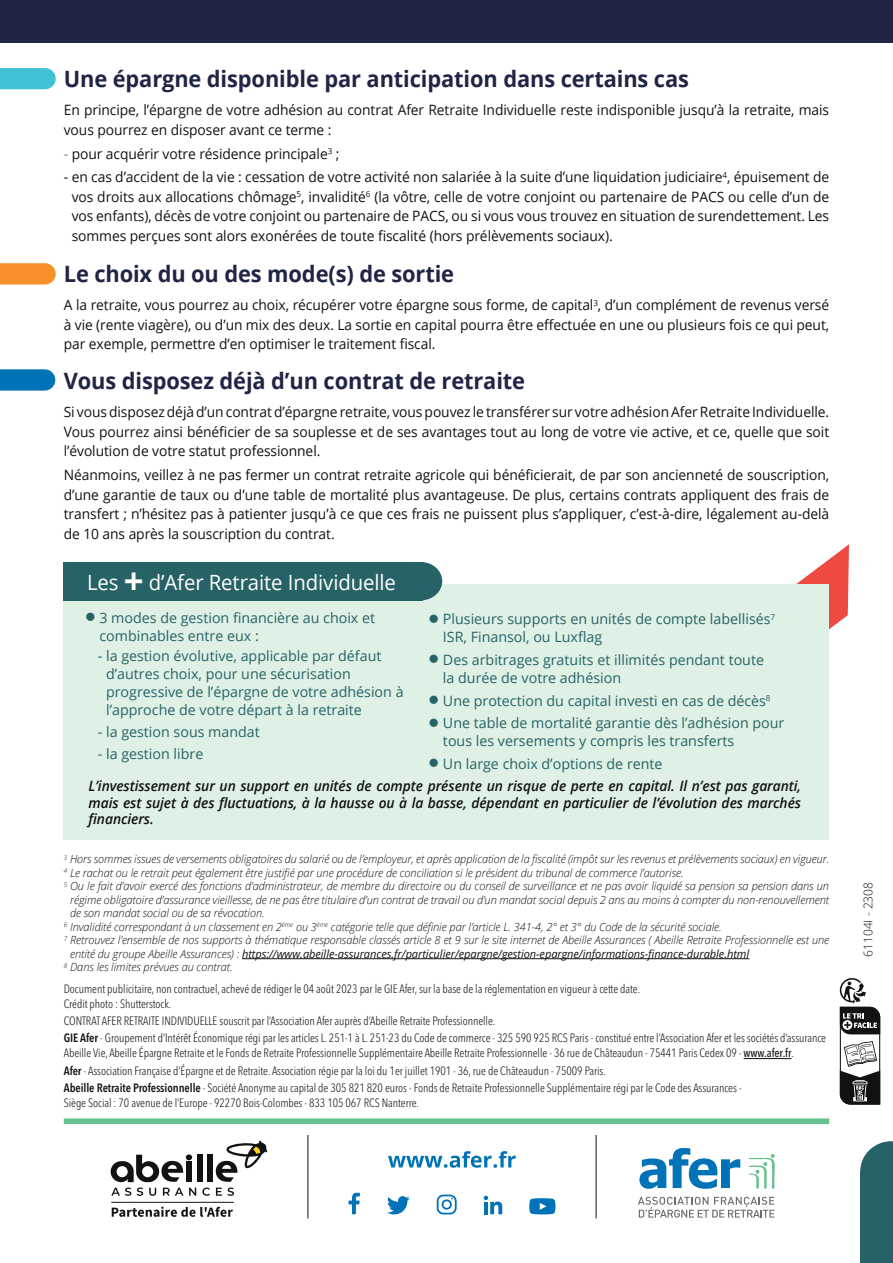
<style>
.page{position:relative;width:893px;height:1263px;background:#fff}
.page>*{position:absolute;margin:0;border:0;box-sizing:border-box;transform-origin:0 0}
.t1{font:700 22.5px "Open Sans";letter-spacing:-.005em;color:#202546}
.t2{font:21px "Open Sans";letter-spacing:-.005em;color:#fff}
.t3{font:14.25px/19.5px "Open Sans";letter-spacing:-.005em;color:#111211;text-align:justify}
.t4{font:14.25px/18px "Open Sans";color:#276366}
.t5{font:italic 600 14.25px/16.5px "Open Sans";letter-spacing:-.005em;color:#111211;text-align:justify}
.Titre_filet{font:300 condensed 12px/15px "Avenir Next LT Pro";letter-spacing:-.005em;color:#111211}
.t6{font:300 12px "Open Sans";color:#111211}
.t7{font:italic 300 11.25px/13.5px "Open Sans";letter-spacing:-.005em;color:#111211;text-align:justify}
.s1{font-weight:300}
.s2{font-weight:700;font-size:36px}
.s3{font-weight:400}
.s4{font-weight:600}
.s5{font-weight:500}
</style>
<div class="page">
<div style="left:0;top:0;width:893px;height:43px;background:#202546"></div>
<svg style="left:796px;top:544px;width:53px;height:86px"></svg>
<div style="left:64px;top:584px;width:765px;height:255px;background:#dff0e5"></div>
<hr style="left:242px;top:958px;width:507px;height:1px;background:#111211">
<svg style="left:388px;top:1151px;width:128px;height:17px"></svg>
<svg style="left:484px;top:1196px;width:18px;height:18px"></svg>
<svg style="left:349px;top:1192px;width:11px;height:22px"></svg>
<svg style="left:387px;top:1196px;width:23px;height:18px"></svg>
<svg style="left:436px;top:1194px;width:21px;height:21px"></svg>
<svg style="left:529px;top:1198px;width:26px;height:16px"></svg>
<svg style="left:639px;top:1148px;width:101px;height:41px"></svg>
<svg style="left:748px;top:1154px;width:27px;height:35px"></svg>
<svg style="left:638px;top:1197px;width:136px;height:21px"></svg>
<hr style="left:308px;top:1135px;width:1px;height:83px;background:#111211">
<hr style="left:596px;top:1135px;width:1px;height:83px;background:#111211">
<hr style="left:744px;top:1058px;width:47px;height:1px;background:#111211">
<svg style="left:860px;top:1141px;width:33px;height:30px"></svg>
<div style="left:860px;top:1171px;width:33px;height:92px;background:#276366"></div>
<div style="left:64px;top:1118px;width:765px;height:6px;background:#65c28f"></div>
<div style="left:400px;top:562px;width:42px;height:38px;background:#276366;border-radius:50%"></div>
<div style="left:64px;top:562px;width:359px;height:38px;background:#276366"></div>
<svg style="left:0;top:68px;width:56px;height:21px"></svg>
<svg style="left:0;top:263px;width:56px;height:21px"></svg>
<svg style="left:0;top:369px;width:55px;height:22px"></svg>
<svg style="left:202px;top:1187px;width:8px;height:9px"></svg>
<svg style="left:111px;top:1154px;width:85px;height:42px"></svg>
<div style="left:197px;top:1155px;width:6px;height:27px;background:#111211"></div>
<div style="left:207px;top:1155px;width:6px;height:27px;background:#111211"></div>
<svg style="left:216px;top:1140px;width:51px;height:56px"></svg>
<hr style="left:111px;top:1202px;width:123px;height:1px;background:#111211">
<svg style="left:112px;top:1207px;width:121px;height:10px"></svg>
<svg style="left:839px;top:978px;width:42px;height:127px"></svg>
<p class="t1" style="left:64px;top:63px;width:627px">Une épargne disponible par anticipation dans certains cas</p>
<p class="t3" style="left:64px;top:100px;width:767px">En principe, l’épargne de votre adhésion au contrat Afer Retraite Individuelle reste indisponible jusqu’à la retraite, mais vous pourrez en disposer avant ce terme :</p>
<p class="t3" style="left:64px;top:143px;width:277px"><span class="s1">-</span> pour acquérir votre résidence principale<sup>3</sup> ;</p>
<p class="t3" style="left:72px;top:167px;width:759px;text-indent:-8px">- en cas d’accident de la vie : cessation de votre activité non salariée à la suite d’une liquidation judiciaire<sup>4</sup>, épuisement de vos droits aux allocations chômage<sup>5</sup>, invalidité<sup>6</sup> (la vôtre, celle de votre conjoint ou partenaire de PACS ou celle d’un de vos enfants), décès de votre conjoint ou partenaire de PACS, ou si vous vous trouvez en situation de surendettement. Les sommes perçues sont alors exonérées de toute fiscalité (hors prélèvements sociaux).</p>
<p class="t1" style="left:64px;top:258px;width:392px">Le choix du ou des mode(s) de sortie</p>
<p class="t3" style="left:64px;top:295px;width:767px">A la retraite, vous pourrez au choix, récupérer votre épargne sous forme, de capital<sup>3</sup>, d’un complément de revenus versé à vie (rente viagère), ou d’un mix des deux. La sortie en capital pourra être effectuée en une ou plusieurs fois ce qui peut, par exemple, permettre d’en optimiser le traitement fiscal.</p>
<p class="t1" style="left:64px;top:365px;width:463px">Vous disposez déjà d’un contrat de retraite</p>
<p class="t3" style="left:64px;top:402px;width:767px">Si vous disposez déjà d’un contrat d’épargne retraite, vous pouvez le transférer sur votre adhésion Afer Retraite Individuelle.<br>Vous pourrez ainsi bénéficier de sa souplesse et de ses avantages tout au long de votre vie active, et ce, quelle que soit l’évolution de votre statut professionnel.</p>
<p class="t3" style="left:64px;top:465px;width:767px">Néanmoins, veillez à ne pas fermer un contrat retraite agricole qui bénéficierait, de par son ancienneté de souscription, d’une garantie de taux ou d’une table de mortalité plus avantageuse. De plus, certains contrats appliquent des frais de transfert ; n’hésitez pas à patienter jusqu’à ce que ces frais ne puissent plus s’appliquer, c’est-à-dire, légalement au-delà de 10 ans après la souscription du contrat.</p>
<p class="t2" style="left:87px;top:568px;width:310px">Les <span class="s2">+</span> d’Afer Retraite Individuelle</p>
<p class="t4" style="left:99px;top:608px;width:277px;text-indent:-14px">● 3 modes de gestion financière au choix et combinables entre eux :</p>
<p class="t4" style="left:106px;top:646px;width:299px;text-indent:-8px">- la gestion évolutive, applicable par défaut d’autres choix, pour une sécurisation progressive de l’épargne de votre adhésion à l’approche de votre départ à la retraite</p>
<p class="t4" style="left:98px;top:722px;width:164px">- la gestion sous mandat</p>
<p class="t4" style="left:98px;top:745px;width:107px">- la gestion libre</p>
<p class="t4" style="left:443px;top:610px;width:334px;text-indent:-14px">● Plusieurs supports en unités de compte labellisés<sup>7<br></sup>ISR, Finansol, ou Luxflag</p>
<p class="t4" style="left:443px;top:650px;width:323px;text-indent:-14px">● Des arbitrages gratuits et illimités pendant toute la durée de votre adhésion</p>
<p class="t4" style="left:429px;top:691px;width:344px">● Une protection du capital investi en cas de décès<sup>8</sup></p>
<p class="t4" style="left:443px;top:714px;width:343px;text-indent:-14px">● Une table de mortalité garantie dès l’adhésion pour tous les versements y compris les transferts</p>
<p class="t4" style="left:429px;top:755px;width:235px">● Un large choix d’options de rente</p>
<p class="t5" style="left:89px;top:778px;width:714px">L’investissement sur un support en unités de compte présente un risque de perte en capital. Il n’est pas garanti, mais est sujet à des fluctuations, à la hausse ou à la basse, dépendant en particulier de l’évolution des marchés financiers.</p>
<p class="t7" style="left:64px;top:852px;width:767px"><sup>3</sup> Hors sommes issues de versements obligatoires du salarié ou de l’employeur, et après application de la fiscalité (impôt sur les revenus et prélèvements sociaux) en vigueur.</p>
<p class="t7" style="left:64px;top:866px;width:621px"><sup>4</sup> Le rachat ou le retrait peut également être justifié par une procédure de conciliation si le président du tribunal de commerce l’autorise.</p>
<p class="t7" style="left:70px;top:879px;width:760px;text-indent:-6px"><sup>5</sup> Ou le fait d’avoir exercé des fonctions d’administrateur, de membre du directoire ou du conseil de surveillance et ne pas avoir liquidé sa pension sa pension dans un régime obligatoire d’assurance vieillesse, de ne pas être titulaire d’un contrat de travail ou d’un mandat social depuis 2 ans au moins à compter du non-renouvellement de son mandat social ou de sa révocation.</p>
<p class="t7" style="left:64px;top:920px;width:660px"><sup>6</sup> Invalidité correspondant à un classement en 2<sup>ème</sup> ou 3<sup>ème</sup> catégorie telle que définie par l’article L. 341-4, 2° et 3° du Code de la sécurité sociale.</p>
<p class="t7" style="left:70px;top:933px;width:761px;text-indent:-6px"><sup>7</sup> Retrouvez l’ensemble de nos supports à thématique responsable classés article 8 et 9 sur le site internet de Abeille Assurances ( Abeille Retraite Professionnelle est une entité du groupe Abeille Assurances) : <span class="s3">https://www.abeille-assurances.fr/particulier/epargne/gestion-epargne/informations-finance-durable.html</span></p>
<p class="t7" style="left:64px;top:960px;width:170px"><sup>8</sup> Dans les limites prévues au contrat.</p>
<p class="Titre_filet" style="left:64px;top:981px;width:578px">Document publicitaire, non contractuel, achevé de rédiger le 04 août 2023 par le GIE Afer, sur la base de la réglementation en vigueur à cette date.<br>Crédit photo : Shutterstock.</p>
<p class="Titre_filet" style="left:64px;top:1013px;width:433px">CONTRAT AFER RETRAITE INDIVIDUELLE souscrit par l’Association Afer auprès d’Abeille Retraite Professionnelle.</p>
<p class="Titre_filet" style="left:64px;top:1031px;width:764px"><span class="s4">GIE Afer</span> - Groupement d’Intérêt Économique régi par les articles L. 251-1 à L. 251-23 du Code de commerce - 325 590 925 RCS Paris - constitué entre l’Association Afer et les sociétés d’assurance<br>Abeille Vie, Abeille Épargne Retraite et le Fonds de Retraite Professionnelle Supplémentaire Abeille Retraite Professionnelle - 36 rue de Châteaudun - 75441 Paris Cedex 09 - <span class="s5">www.afer.fr</span>.</p>
<p class="Titre_filet" style="left:64px;top:1063px;width:544px"><span class="s4">Afer</span> - Association Française d’Épargne et de Retraite. Association régie par la loi du 1er juillet 1901 - 36, rue de Châteaudun - 75009 Paris.</p>
<p class="Titre_filet" style="left:64px;top:1080px;width:679px"><span class="s4">Abeille Retraite Professionnelle</span> - Société Anonyme au capital de 305 821 820 euros - Fonds de Retraite Professionnelle Supplémentaire régi par le Code des Assurances -<br>Siège Social : 70 avenue de l’Europe - 92270 Bois-Colombes - 833 105 067 RCS Nanterre.</p>
<p class="t6" style="left:860px;top:957px;width:76px;rotate:-90deg">61104I - 2308</p>
</div>
